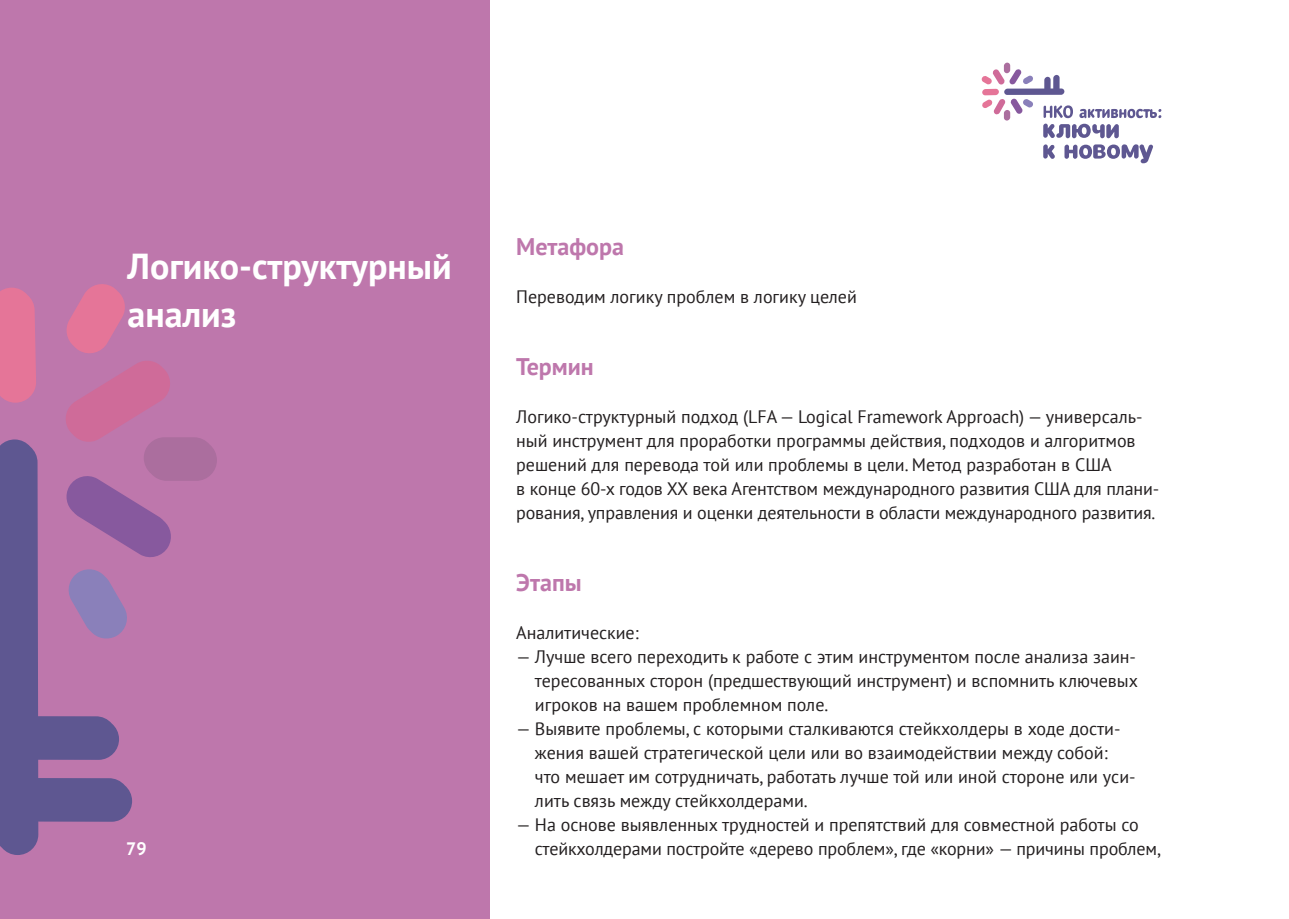
<style>
.page{position:relative;width:1289px;height:919px;background:#fff}
.page>*{position:absolute;margin:0;border:0;box-sizing:border-box;transform-origin:0 0}
.header_p3{font:700 36px/48px "PT Sans";color:#fff}
.header_p4{font:700 24px "PT Sans";color:#be77ac}
.text_tab{font:18px/24px "PT Sans";color:#231f20}
.t1{font:700 18px "PT Sans";color:#fff}
</style>
<div class="page">
<div style="left:0;top:0;width:489px;height:918px;background:#be77ac"></div>
<svg style="left:0;top:284px;width:217px;height:273px"></svg>
<svg style="left:0;top:439px;width:132px;height:416px"></svg>
<svg style="left:981px;top:63px;width:180px;height:100px"></svg>
<p class="header_p3" style="left:128px;top:241px;width:325px">Логико-структурный анализ</p>
<p class="t1" style="left:126px;top:836px;width:22px">79</p>
<p class="header_p4" style="left:516px;top:230px;width:109px">Метафора</p>
<p class="text_tab" style="left:516px;top:284px;width:342px">Переводим логику проблем в логику целей</p>
<p class="header_p4" style="left:516px;top:350px;width:79px">Термин</p>
<p class="text_tab" style="left:516px;top:404px;width:644px">Логико-структурный подход (LFA — Logical Framework Approach) — универсаль&shy;ный инструмент для проработки программы действия, подходов и алгоритмов решений для перевода той или проблемы в цели. Метод разработан в США<br>в конце 60-х годов XX века Агентством международного развития США для плани&shy;рования, управления и оценки деятельности в области международного развития.</p>
<p class="header_p4" style="left:516px;top:566px;width:67px">Этапы</p>
<p class="text_tab" style="left:516px;top:620px;width:124px">Аналитические:</p>
<p class="text_tab" style="left:535px;top:644px;width:604px;text-align:justify;text-indent:-19px">— Лучше всего переходить к работе с этим инструментом после анализа заин&shy;тересованных сторон (предшествующий инструмент) и вспомнить ключевых игроков на вашем проблемном поле.</p>
<p class="text_tab" style="left:535px;top:716px;width:602px;text-indent:-19px">— Выявите проблемы, с которыми сталкиваются стейкхолдеры в ходе дости&shy;жения вашей стратегической цели или во взаимодействии между собой: что мешает им сотрудничать, работать лучше той или иной стороне или уси&shy;лить связь между стейкхолдерами.</p>
<p class="text_tab" style="left:535px;top:812px;width:627px;text-indent:-19px">— На основе выявленных трудностей и препятствий для совместной работы со стейкхолдерами постройте «дерево проблем», где «корни» — причины проблем,</p>
</div>
